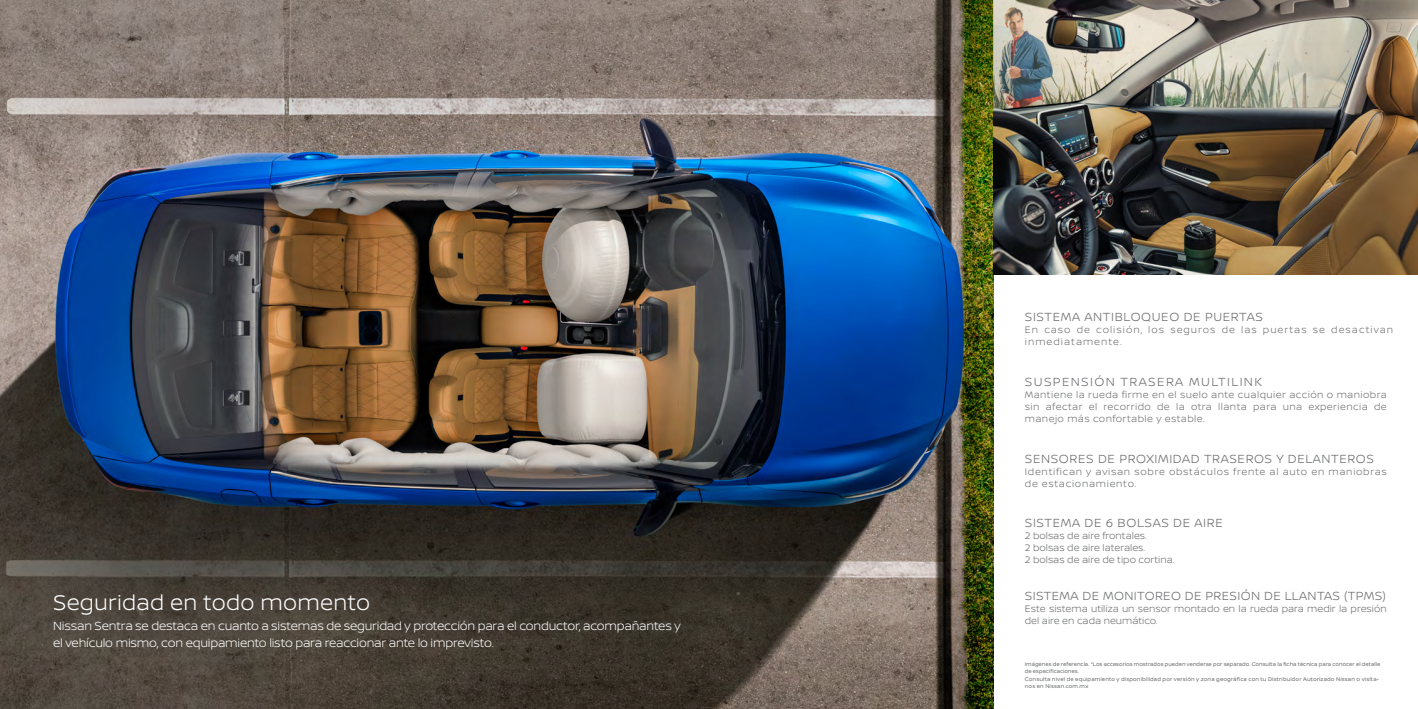
<style>
.page{position:relative;width:1418px;height:709px;background:#fff}
.page>*{position:absolute;margin:0;border:0;box-sizing:border-box;transform-origin:0 0}
.t1{font:300 22.5px "Nissan Brand";letter-spacing:.01em;color:#fff}
.t2{font:300 12.5px/16.2px "Nissan Brand";letter-spacing:-.015em;color:#fff}
.t3{font:300 12.5px "Nissan Brand";letter-spacing:.05em;color:#6d6e70}
.t4{font:300 12.5px "Nissan Brand";letter-spacing:.03em;color:#6d6e70}
.t5{font:300 12.5px "Nissan Brand";letter-spacing:.11em;color:#6d6e70}
.t6{font:300 10px/12px "Nissan Brand";color:#6d6e70}
.t7{font:300 10px/12px "Nissan Brand";letter-spacing:.04em;color:#6d6e70;text-align:justify}
.t8{font:300 10px/12px "Nissan Brand";letter-spacing:.07em;color:#6d6e70}
.t9{font:300 10px/12px "Nissan Brand";letter-spacing:.1em;color:#6d6e70}
.t10{font:5.62px/6.2px "Nissan Brand";letter-spacing:.01em;color:#6d6f70}
</style>
<div class="page">
<img style="left:0;top:189px;width:993px;height:520px">
<img style="left:993px;top:0;width:424px;height:274px">
<svg style="left:0;top:0;width:994px;height:189px;background:#7f7e7e"></svg>
<h1 class="t1" style="left:53px;top:586px;width:318px">Seguridad en todo momento</h1>
<h2 class="t2" style="left:53px;top:617px;width:629px">Nissan Sentra se destaca en cuanto a sistemas de seguridad y protección para el conductor, acompañantes y el vehículo mismo, con equipamiento listo para reaccionar ante lo imprevisto.</h2>
<h2 class="t3" style="left:1024px;top:308px;width:239px">SISTEMA ANTIBLOQUEO DE PUERTAS</h2>
<h3 class="t9" style="left:1024px;top:323px;width:370px">En caso de colisión, los seguros de las puertas se desactivan inmediatamente.</h3>
<h2 class="t5" style="left:1024px;top:373px;width:239px">SUSPENSIÓN TRASERA MULTILINK</h2>
<h3 class="t7" style="left:1024px;top:388px;width:363px">Mantiene la rueda firme en el suelo ante cualquier acción o maniobra sin afectar el recorrido de la otra llanta para una experiencia de manejo más confortable y estable.</h3>
<h2 class="t3" style="left:1024px;top:450px;width:350px">SENSORES DE PROXIMIDAD TRASEROS Y DELANTEROS</h2>
<h3 class="t8" style="left:1024px;top:465px;width:363px">Identifican y avisan sobre obstáculos frente al auto en maniobras de estacionamiento.</h3>
<h2 class="t3" style="left:1024px;top:513px;width:199px">SISTEMA DE 6 BOLSAS DE AIRE</h2>
<h3 class="t6" style="left:1024px;top:528px;width:151px">2 bolsas de aire frontales.<br>2 bolsas de aire laterales.<br>2 bolsas de aire de tipo cortina.</h3>
<h2 class="t4" style="left:1024px;top:587px;width:362px">SISTEMA DE MONITOREO DE PRESIÓN DE LLANTAS (TPMS)</h2>
<h3 class="t6" style="left:1024px;top:602px;width:363px">Este sistema utiliza un sensor montado en la rueda para medir la presión del aire en cada neumático.</h3>
<p class="t10" style="left:1024px;top:661px;width:357px">Imágenes de referencia. *Los accesorios mostrados pueden venderse por separado. Consulta la ficha técnica para conocer el detalle de especificaciones.</p>
<p class="t10" style="left:1024px;top:676px;width:356px">Consulta nivel de equipamiento y disponibilidad por versión y zona geográfica con tu Distribuidor Autorizado Nissan o visíta&shy;nos en Nissan.com.mx</p>
</div>
